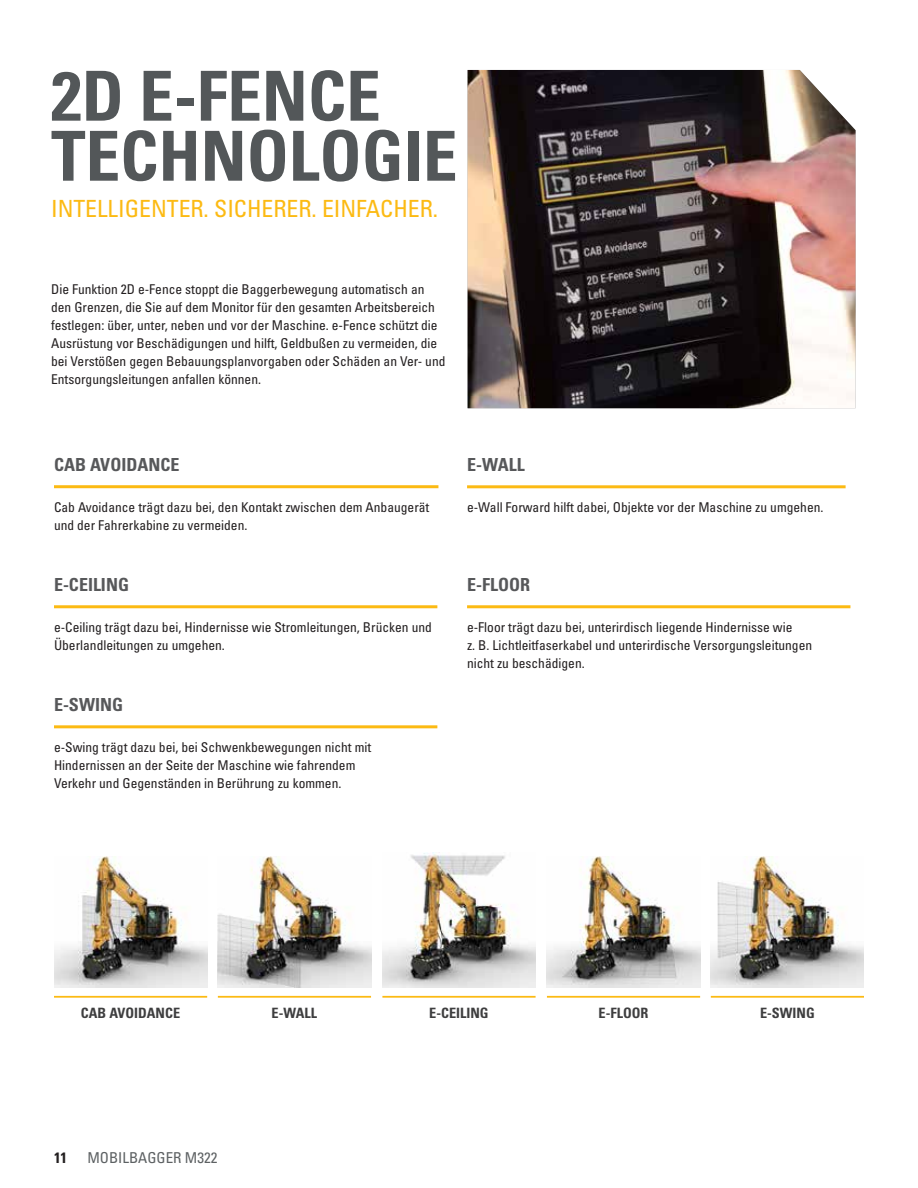
<style>
.page{position:relative;width:918px;height:1188px;background:#fff}
.page>*{position:absolute;margin:0;border:0;box-sizing:border-box;transform-origin:0 0}
.t1{font:69px/60px "Univers LTCYR 67 Bold Cond";color:#535759}
.t2{font:condensed 23.7px "Univers LTCYR 57";color:#fcba13}
.t3{font:18px "Univers LTCYR 67 Bold Cond";color:#57585a}
.t4{font:condensed 15px "Univers LTCYR 57";color:#5d6163}
.t5{font:15px "Univers LTCYR 67 Bold Cond";color:#231f20}
.t6{font:14.25px "Univers LTCYR 67 Bold Cond";color:#3e3e3f}
.t7{font:condensed 13.5px/18px "Univers LTCYR 57";color:#231f20}
</style>
<div class="page">
<hr style="left:467px;top:485px;width:379px;height:3px;background:#fcba13">
<hr style="left:54px;top:485px;width:384px;height:3px;background:#fcba13">
<hr style="left:54px;top:605px;width:383px;height:3px;background:#fcba13">
<hr style="left:467px;top:605px;width:383px;height:3px;background:#fcba13">
<img style="left:468px;top:70px;width:388px;height:338px">
<hr style="left:711px;top:996px;width:153px;height:2px;background:#fcba13">
<hr style="left:54px;top:996px;width:153px;height:2px;background:#fcba13">
<hr style="left:547px;top:996px;width:153px;height:2px;background:#fcba13">
<hr style="left:218px;top:996px;width:153px;height:2px;background:#fcba13">
<hr style="left:382px;top:996px;width:154px;height:2px;background:#fcba13">
<img style="left:54px;top:856px;width:153px;height:131px">
<hr style="left:54px;top:725px;width:383px;height:3px;background:#fcba13">
<img style="left:218px;top:856px;width:153px;height:131px">
<img style="left:382px;top:853px;width:154px;height:134px">
<img style="left:547px;top:856px;width:153px;height:131px">
<img style="left:711px;top:856px;width:153px;height:131px">
<h1 class="t1" style="left:51px;top:65px;width:408px">2D E-FENCE<br>TECHNOLOGIE</h1>
<h2 class="t2" style="left:51px;top:193px;width:389px">INTELLIGENTER. SICHERER. EINFACHER.</h2>
<p class="t7" style="left:51px;top:280px;width:396px">Die Funktion 2D e-Fence stoppt die Baggerbewegung automatisch an den Grenzen, die Sie auf dem Monitor für den gesamten Arbeitsbereich festlegen: über, unter, neben und vor der Maschine. e-Fence schützt die Ausrüstung vor Beschädigungen und hilft, Geldbußen zu vermeiden, die bei Verstößen gegen Bebauungsplanvorgaben oder Schäden an Ver- und Entsorgungsleitungen anfallen können.</p>
<h3 class="t3" style="left:54px;top:453px;width:127px">CAB AVOIDANCE</h3>
<h3 class="t3" style="left:467px;top:453px;width:59px">E-WALL</h3>
<p class="t7" style="left:54px;top:498px;width:377px">Cab Avoidance trägt dazu bei, den Kontakt zwischen dem Anbaugerät</p>
<p class="t7" style="left:467px;top:498px;width:358px">e-Wall Forward hilft dabei, Objekte vor der Maschine zu umgehen.</p>
<p class="t7" style="left:54px;top:516px;width:195px">und der Fahrerkabine zu vermeiden.</p>
<h3 class="t3" style="left:54px;top:573px;width:77px">E-CEILING</h3>
<p class="t7" style="left:54px;top:618px;width:379px">e-Ceiling trägt dazu bei, Hindernisse wie Stromleitungen, Brücken und<br>Überlandleitungen zu umgehen.</p>
<h3 class="t3" style="left:54px;top:693px;width:71px">E-SWING</h3>
<p class="t7" style="left:54px;top:738px;width:319px">e-Swing trägt dazu bei, bei Schwenkbewegungen nicht mit<br>Hindernissen an der Seite der Maschine wie fahrendem<br>Verkehr und Gegenständen in Berührung zu kommen.</p>
<h3 class="t3" style="left:467px;top:573px;width:64px">E-FLOOR</h3>
<p class="t7" style="left:467px;top:618px;width:347px">e-Floor trägt dazu bei, unterirdisch liegende Hindernisse wie<br>z. B. Lichtleitfaserkabel und unterirdische Versorgungsleitungen nicht zu beschädigen.</p>
<p class="t6" style="left:81px;top:1004px;width:101px">CAB AVOIDANCE</p>
<p class="t6" style="left:272px;top:1004px;width:47px">E-WALL</p>
<p class="t6" style="left:429px;top:1004px;width:61px">E-CEILING</p>
<p class="t6" style="left:599px;top:1004px;width:51px">E-FLOOR</p>
<p class="t6" style="left:760px;top:1004px;width:56px">E-SWING</p>
<p class="t5" style="left:54px;top:1148px;width:15px">11</p>
<p class="t4" style="left:87px;top:1148px;width:131px">MOBILBAGGER M322</p>
</div>
